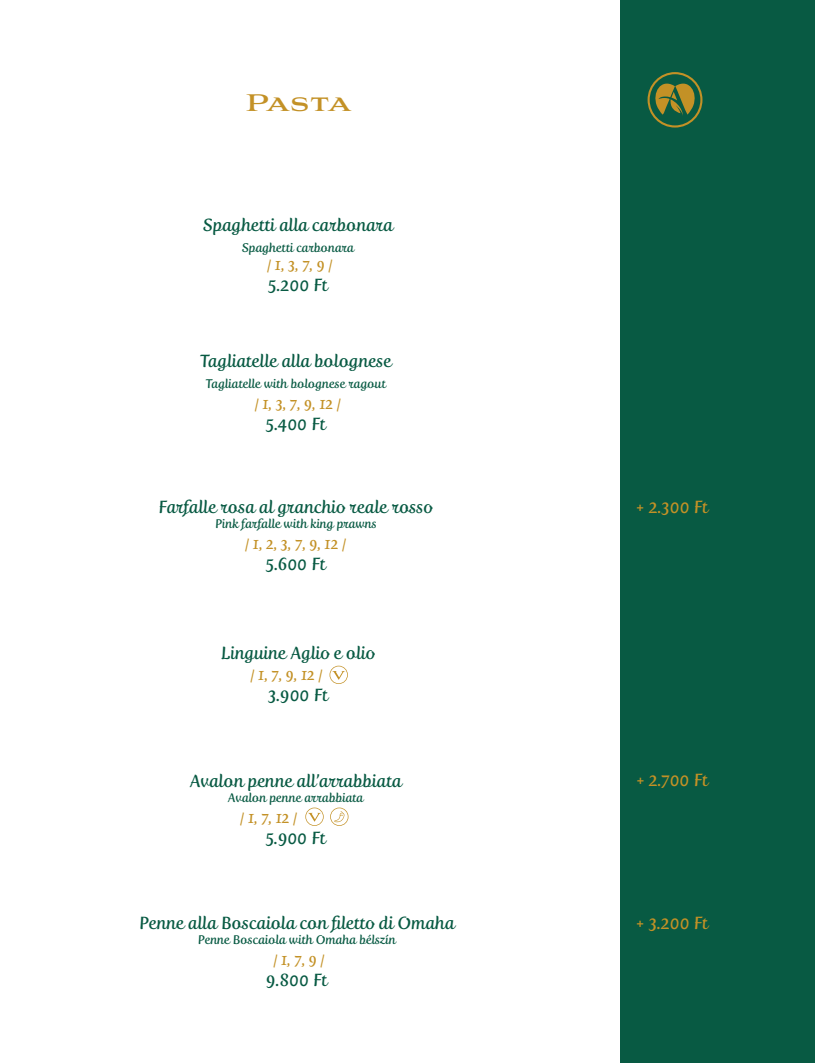
<style>
.page{position:relative;width:815px;height:1063px;background:#fff}
.page>*{position:absolute;margin:0;border:0;box-sizing:border-box;transform-origin:0 0}
.t1{font:700 30px "Aviano";letter-spacing:-.03em;color:#c39126}
.t2{font:17.5px "Fertigo Pro Script";color:#085a43}
.t3{font:17.5px "Fertigo Pro Script";color:#c39126}
.t4{font:15px "Fertigo Pro Script";color:#c39126}
.t5{font:12.5px "Fertigo Pro Script";color:#085a43}
</style>
<div class="page">
<div style="left:620px;top:0;width:195px;height:1063px;background:#085a43"></div>
<svg style="left:330px;top:666px;width:18px;height:18px"></svg>
<svg style="left:305px;top:808px;width:19px;height:18px"></svg>
<svg style="left:330px;top:808px;width:18px;height:18px"></svg>
<svg style="left:648px;top:72px;width:54px;height:56px"></svg>
<p class="t1" style="left:245px;top:88px;width:108px">Pasta</p>
<p class="t2" style="left:203px;top:214px;width:192px">Spaghetti alla carbonara</p>
<p class="t5" style="left:242px;top:240px;width:114px">Spaghetti carbonara</p>
<p class="t4" style="left:267px;top:256px;width:67px">/ 1, 3, 7, 9 /</p>
<p class="t2" style="left:268px;top:274px;width:61px">5.200 Ft</p>
<p class="t2" style="left:200px;top:351px;width:193px">Tagliatelle alla bolognese</p>
<p class="t5" style="left:206px;top:377px;width:182px">Tagliatelle with bolognese ragout</p>
<p class="t4" style="left:255px;top:396px;width:88px">/ 1, 3, 7, 9, 12 /</p>
<p class="t2" style="left:266px;top:414px;width:61px">5.400 Ft</p>
<p class="t2" style="left:159px;top:497px;width:277px">Farfalle rosa al granchio reale rosso</p>
<p class="t5" style="left:215px;top:517px;width:163px">Pink farfalle with king prawns</p>
<p class="t4" style="left:245px;top:535px;width:102px">/ 1, 2, 3, 7, 9, 12 /</p>
<p class="t2" style="left:266px;top:554px;width:61px">5.600 Ft</p>
<p class="t2" style="left:221px;top:643px;width:157px">Linguine Aglio e olio</p>
<p class="t4" style="left:250px;top:666px;width:74px">/ 1, 7, 9, 12 /</p>
<p class="t2" style="left:268px;top:685px;width:61px">3.900 Ft</p>
<p class="t2" style="left:190px;top:771px;width:213px">Avalon penne all’arrabbiata</p>
<p class="t5" style="left:228px;top:790px;width:137px">Avalon penne arrabbiata</p>
<p class="t4" style="left:240px;top:809px;width:58px">/ 1, 7, 12 /</p>
<p class="t2" style="left:266px;top:828px;width:61px">5.900 Ft</p>
<p class="t2" style="left:139px;top:913px;width:317px">Penne alla Boscaiola con filetto di Omaha</p>
<p class="t5" style="left:198px;top:933px;width:200px">Penne Boscaiola with Omaha bélszín</p>
<p class="t4" style="left:273px;top:951px;width:53px">/ 1, 7, 9 /</p>
<p class="t2" style="left:266px;top:970px;width:63px">9.800 Ft</p>
<p class="t3" style="left:636px;top:497px;width:73px">+ 2.300 Ft</p>
<p class="t3" style="left:636px;top:770px;width:73px">+ 2.700 Ft</p>
<p class="t3" style="left:636px;top:913px;width:73px">+ 3.200 Ft</p>
</div>
